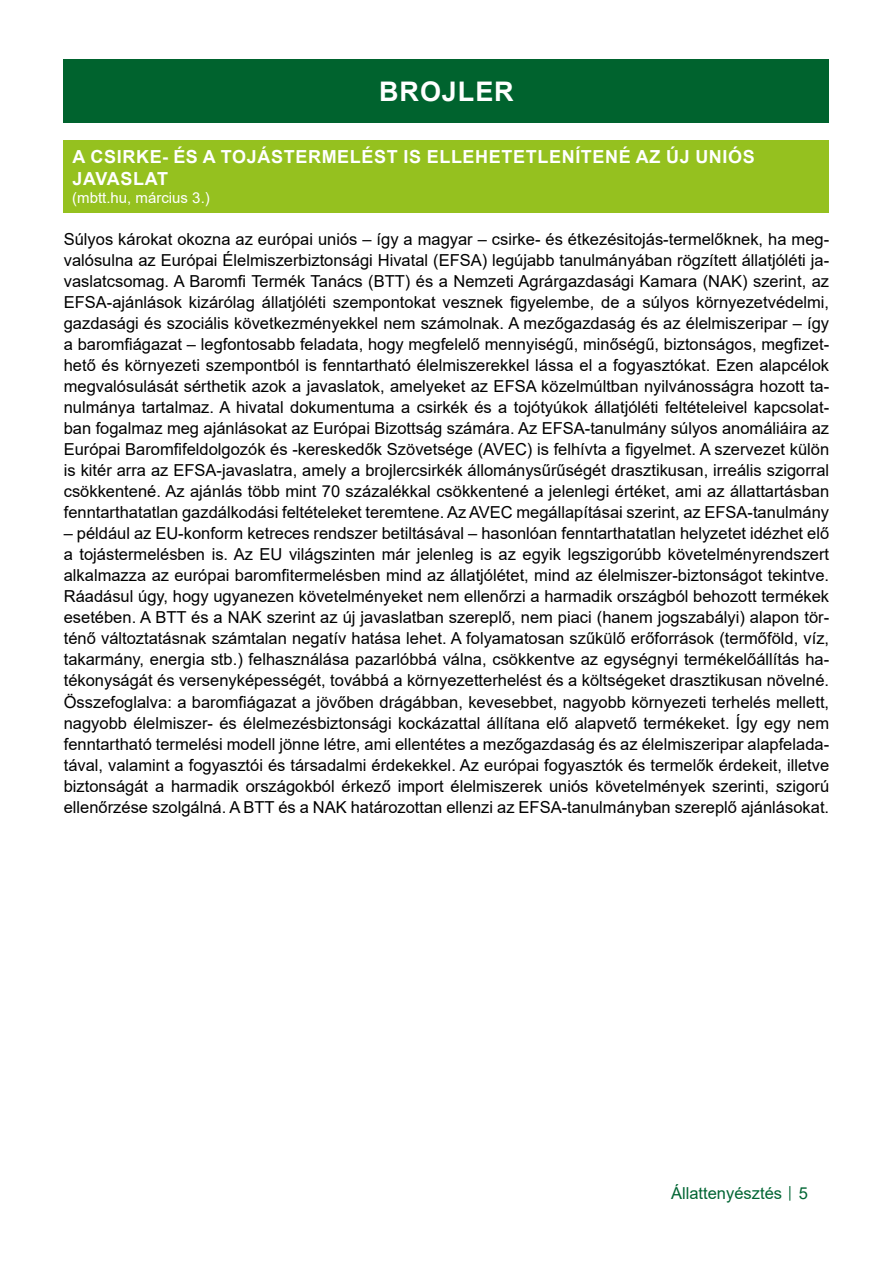
<style>
.page{position:relative;width:893px;height:1263px;background:#fff}
.page>*{position:absolute;margin:0;border:0;box-sizing:border-box;transform-origin:0 0}
.t1{font:700 27px "Arial";letter-spacing:.035em;color:#fff}
.t2{font:700 18px/21.6px "Arial";letter-spacing:.035em;color:#fff}
.t3{font:16.5px/21px "Arial";color:#000;text-align:justify}
.t4{font:16.5px "Arial";color:#006533}
.t5{font:15px "Arial";color:#fff}
.s1{font-size:12px}
</style>
<div class="page">
<div style="left:64px;top:60px;width:765px;height:63px;background:#00632e"></div>
<div style="left:64px;top:140px;width:765px;height:73px;background:#95c11f"></div>
<h1 class="t1" style="left:379px;top:73px;width:136px">BROJLER</h1>
<p class="t2" style="left:73px;top:146px;width:684px">A CSIRKE- ÉS A TOJÁSTERMELÉST IS ELLEHETETLENÍTENÉ AZ ÚJ UNIÓS<br>JAVASLAT</p>
<p class="t5" style="left:72px;top:187px;width:139px">(mbtt.hu, március 3.)</p>
<p class="t3" style="left:64px;top:229px;width:767px">Súlyos károkat okozna az európai uniós – így a magyar – csirke- és étkezésitojás-termelőknek, ha meg&shy;valósulna az Európai Élelmiszerbiztonsági Hivatal (EFSA) legújabb tanulmányában rögzített állatjóléti ja&shy;vaslatcsomag. A Baromfi Termék Tanács (BTT) és a Nemzeti Agrárgazdasági Kamara (NAK) szerint, az EFSA-ajánlások kizárólag állatjóléti szempontokat vesznek figyelembe, de a súlyos környezetvédelmi, gazdasági és szociális következményekkel nem számolnak. A mezőgazdaság és az élelmiszeripar – így a baromfiágazat – legfontosabb feladata, hogy megfelelő mennyiségű, minőségű, biztonságos, megfizet&shy;hető és környezeti szempontból is fenntartható élelmiszerekkel lássa el a fogyasztókat. Ezen alapcélok megvalósulását sérthetik azok a javaslatok, amelyeket az EFSA közelmúltban nyilvánosságra hozott ta&shy;nulmánya tartalmaz. A hivatal dokumentuma a csirkék és a tojótyúkok állatjóléti feltételeivel kapcsolat&shy;ban fogalmaz meg ajánlásokat az Európai Bizottság számára. Az EFSA-tanulmány súlyos anomáliáira az Európai Baromfifeldolgozók és -kereskedők Szövetsége (AVEC) is felhívta a figyelmet. A szervezet külön is kitér arra az EFSA-javaslatra, amely a brojlercsirkék állománysűrűségét drasztikusan, irreális szigorral csökkentené. Az ajánlás több mint 70 százalékkal csökkentené a jelenlegi értéket, ami az állattartásban fenntarthatatlan gazdálkodási feltételeket teremtene. Az AVEC megállapításai szerint, az EFSA-tanulmány</p>
<p class="t3" style="left:64px;top:523px;width:767px">– például az EU-konform ketreces rendszer betiltásával – hasonlóan fenntarthatatlan helyzetet idézhet elő a tojástermelésben is. Az EU világszinten már jelenleg is az egyik legszigorúbb követelményrendszert alkalmazza az európai baromfitermelésben mind az állatjólétet, mind az élelmiszer-biztonságot tekintve.<br>Ráadásul úgy, hogy ugyanezen követelményeket nem ellenőrzi a harmadik országból behozott termékek esetében. A BTT és a NAK szerint az új javaslatban szereplő, nem piaci (hanem jogszabályi) alapon tör&shy;ténő változtatásnak számtalan negatív hatása lehet. A folyamatosan szűkülő erőforrások (termőföld, víz, takarmány, energia stb.) felhasználása pazarlóbbá válna, csökkentve az egységnyi termékelőállítás ha&shy;tékonyságát és versenyképességét, továbbá a környezetterhelést és a költségeket drasztikusan növelné.<br>Összefoglalva: a baromfiágazat a jövőben drágábban, kevesebbet, nagyobb környezeti terhelés mellett, nagyobb élelmiszer- és élelmezésbiztonsági kockázattal állítana elő alapvető termékeket. Így egy nem fenntartható termelési modell jönne létre, ami ellentétes a mezőgazdaság és az élelmiszeripar alapfelada&shy;tával, valamint a fogyasztói és társadalmi érdekekkel. Az európai fogyasztók és termelők érdekeit, illetve biztonságát a harmadik országokból érkező import élelmiszerek uniós követelmények szerinti, szigorú ellenőrzése szolgálná. A BTT és a NAK határozottan ellenzi az EFSA-tanulmányban szereplő ajánlásokat.</p>
<p class="t4" style="left:671px;top:1182px;width:138px">Állattenyésztés <span class="s1">│</span> 5</p>
</div>
